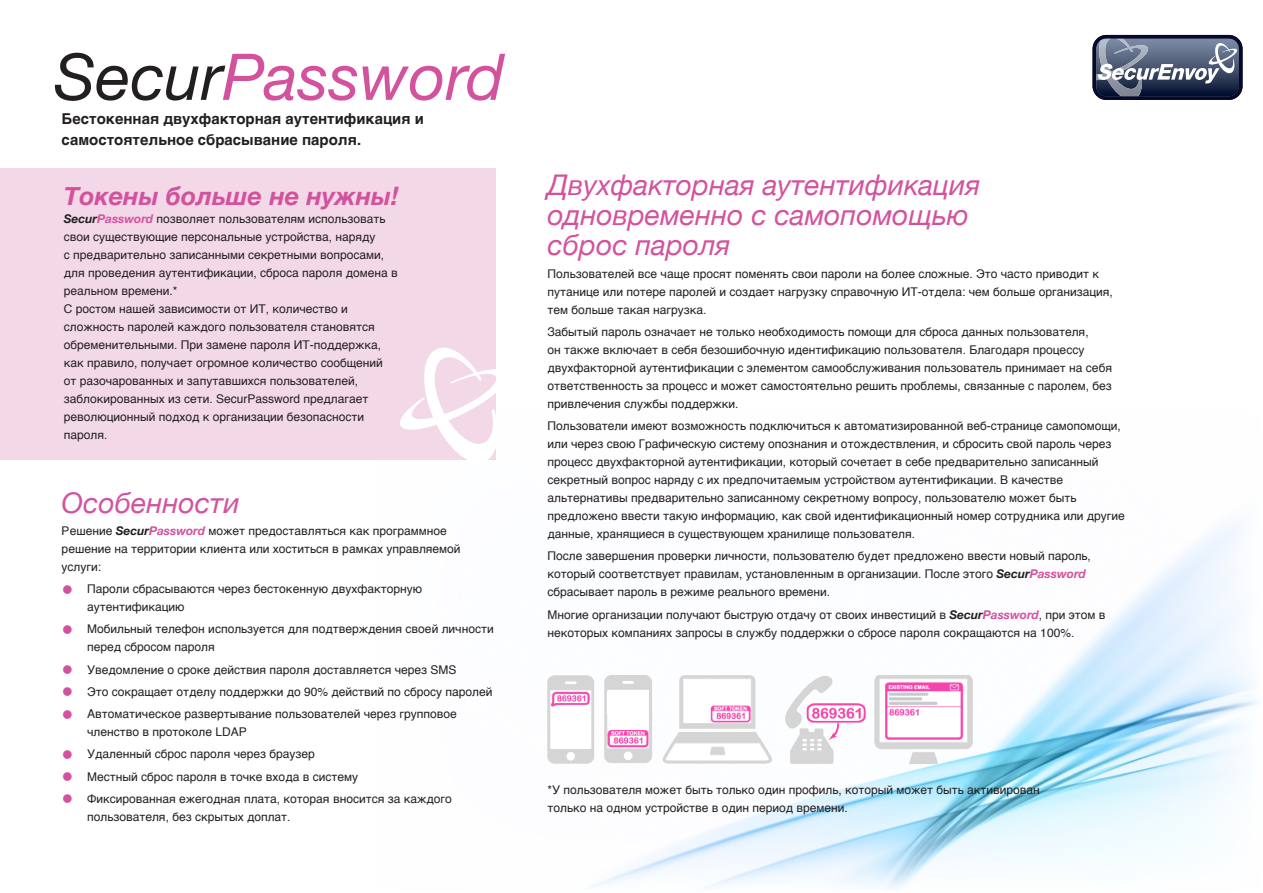
<style>
.page{position:relative;width:1263px;height:893px;background:#fff}
.page>*{position:absolute;margin:0;border:0;box-sizing:border-box;transform-origin:0 0}
.t1{font:italic 64.5px "Helvetica Neue";color:#d3529e}
.t2{font:italic 28.5px/30px "Helvetica Neue";color:#d3529e}
.t3{font:italic 700 25.5px "Helvetica Neue";color:#d3529e}
.t4{font:700 15px/21px "Helvetica";color:#231f20}
.t5{font:12px/18px "Helvetica";color:#231f20}
.s1{color:#231f20}
.s2{font-family:"Helvetica Neue";font-weight:700;font-style:italic}
.s3{font-family:"Helvetica Neue";font-weight:700;font-style:italic;color:#d3529e}
.s4{font-family:"Helvetica Neue";font-weight:500;font-size:24px;color:#d3529e}
</style>
<div class="page">
<img style="left:375px;top:459px;width:883px;height:430px">
<svg style="left:1092px;top:35px;width:150px;height:65px;background:#5d677e"></svg>
<img style="left:547px;top:676px;width:51px;height:88px">
<img style="left:605px;top:676px;width:50px;height:88px">
<img style="left:662px;top:676px;width:109px;height:88px">
<img style="left:780px;top:676px;width:88px;height:88px">
<img style="left:874px;top:676px;width:99px;height:88px">
<div style="left:0;top:168px;width:495px;height:291px;background:#f3d9e8"></div>
<svg style="left:399px;top:348px;width:110px;height:115px"></svg>
<p class="t1" style="left:54px;top:24px;width:452px"><span class="s1">Secur</span>Password</p>
<p class="t4" style="left:62px;top:108px;width:364px">Бестокенная двухфакторная аутентификация и самостоятельное сбрасывание пароля.</p>
<p class="t3" style="left:64px;top:176px;width:336px">Токены больше не нужны!</p>
<p class="t5" style="left:64px;top:210px;width:336px"><span class="s2">Secur</span><span class="s3">Password</span> позволяет пользователям использовать свои существующие персональные устройства, наряду<br>с предварительно записанными секретными вопросами, для проведения аутентификации, сброса пароля домена в реальном времени.*</p>
<p class="t5" style="left:64px;top:300px;width:321px">С ростом нашей зависимости от ИТ, количество и сложность паролей каждого пользователя становятся обременительными. При замене пароля ИТ-поддержка, как правило, получает огромное количество сообщений от разочарованных и запутавшихся пользователей, заблокированных из сети. SecurPassword предлагает революционный подход к организации безопасности пароля.</p>
<p class="t2" style="left:62px;top:486px;width:179px">Особенности</p>
<p class="t5" style="left:62px;top:522px;width:400px">Решение <span class="s2">Secur</span><span class="s3">Password</span> может предоставляться как программное решение на территории клиента или хоститься в рамках управляемой услуги:</p>
<p class="t5" style="left:87px;top:580px;width:336px;text-indent:-26px"><span class="s4">•</span> Пароли сбрасываются через бестокенную двухфакторную аутентификацию</p>
<p class="t5" style="left:87px;top:620px;width:408px;text-indent:-26px"><span class="s4">•</span> Мобильный телефон используется для подтверждения своей личности перед сбросом пароля</p>
<p class="t5" style="left:62px;top:661px;width:396px"><span class="s4">•</span> Уведомление о сроке действия пароля доставляется через SMS</p>
<p class="t5" style="left:62px;top:683px;width:432px"><span class="s4">•</span> Это сокращает отделу поддержки до 90% действий по сбросу паролей</p>
<p class="t5" style="left:87px;top:705px;width:371px;text-indent:-26px"><span class="s4">•</span> Автоматическое развертывание пользователей через групповое членство в протоколе LDAP</p>
<p class="t5" style="left:62px;top:745px;width:255px"><span class="s4">•</span> Удаленный сброс пароля через браузер</p>
<p class="t5" style="left:62px;top:768px;width:298px"><span class="s4">•</span> Местный сброс пароля в точке входа в систему</p>
<p class="t5" style="left:87px;top:790px;width:366px;text-indent:-26px"><span class="s4">•</span> Фиксированная ежегодная плата, которая вносится за каждого пользователя, без скрытых доплат.</p>
<p class="t2" style="left:547px;top:169px;width:434px">Двухфакторная аутентификация одновременно с самопомощью сброс пароля</p>
<p class="t5" style="left:547px;top:265px;width:567px">Пользователей все чаще просят поменять свои пароли на более сложные. Это часто приводит к путанице или потере паролей и создает нагрузку справочную ИТ-отдела: чем больше организация, тем больше такая нагрузка.</p>
<p class="t5" style="left:547px;top:323px;width:566px">Забытый пароль означает не только необходимость помощи для сброса данных пользователя,<br>он также включает в себя безошибочную идентификацию пользователя. Благодаря процессу двухфакторной аутентификации с элементом самообслуживания пользователь принимает на себя ответственность за процесс и может самостоятельно решить проблемы, связанные с паролем, без привлечения службы поддержки.</p>
<p class="t5" style="left:547px;top:417px;width:579px">Пользователи имеют возможность подключиться к автоматизированной веб-странице самопомощи, или через свою Графическую систему опознания и отождествления, и сбросить свой пароль через процесс двухфакторной аутентификации, который сочетает в себе предварительно записанный секретный вопрос наряду с их предпочитаемым устройством аутентификации. В качестве альтернативы предварительно записанному секретному вопросу, пользователю может быть предложено ввести такую информацию, как свой идентификационный номер сотрудника или другие данные, хранящиеся в существующем хранилище пользователя.</p>
<p class="t5" style="left:547px;top:547px;width:545px">После завершения проверки личности, пользователю будет предложено ввести новый пароль, который соответствует правилам, установленным в организации. После этого <span class="s2">Secur</span><span class="s3">Password </span>сбрасывает пароль в режиме реального времени.</p>
<p class="t5" style="left:547px;top:606px;width:560px">Многие организации получают быструю отдачу от своих инвестиций в <span class="s2">Secur</span><span class="s3">Password</span>, при этом в некоторых компаниях запросы в службу поддержки о сбросе пароля сокращаются на 100%.</p>
<p class="t5" style="left:547px;top:781px;width:494px">*У пользователя может быть только один профиль, который может быть активирован только на одном устройстве в один период времени.</p>
</div>
